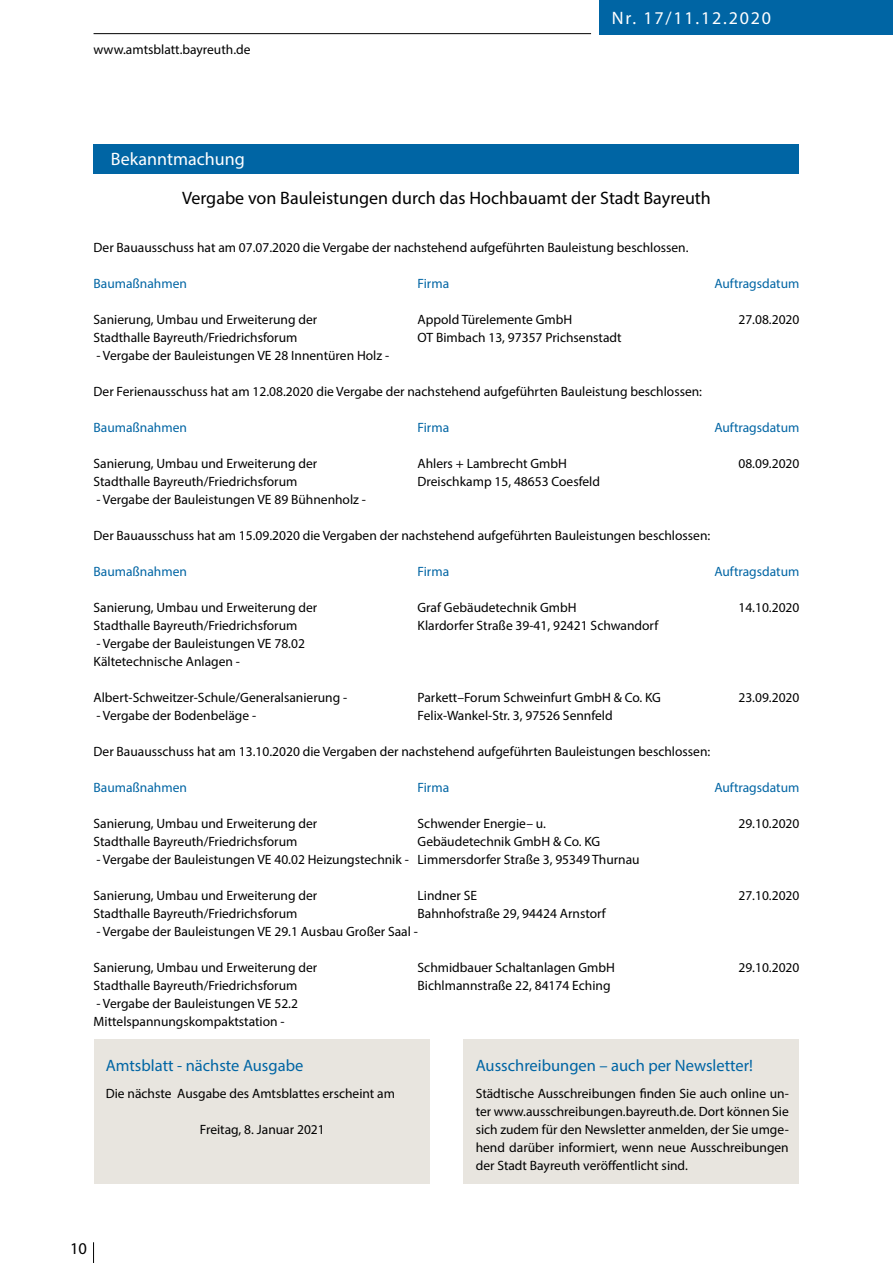
<style>
.page{position:relative;width:893px;height:1263px;background:#fff}
.page>*{position:absolute;margin:0;border:0;box-sizing:border-box;transform-origin:0 0}
.t1{font:18px "Myriad Pro";color:#000}
.t2{font:18px "Myriad Pro";letter-spacing:.1em;color:#fff}
.t3{font:18px "Myriad Pro";color:#fff}
.t4{font:16.5px "Myriad Pro";color:#0065a4}
.t5{font:16.5px "Myriad Pro";color:#000}
.t6{font:13.5px/18px "Myriad Pro";color:#000}
.t7{font:13.5px "Myriad Pro";color:#0065a4}
</style>
<div class="page">
<hr style="left:94px;top:33px;width:497px;height:1px;background:#000">
<div style="left:600px;top:0;width:293px;height:34px;background:#0065a4"></div>
<svg style="left:93px;top:1242px;width:1px;height:21px"></svg>
<div style="left:94px;top:1040px;width:335px;height:144px;background:#e8e5df"></div>
<div style="left:463px;top:1040px;width:336px;height:144px;background:#e8e5df"></div>
<div style="left:94px;top:145px;width:705px;height:29px;background:#0065a4"></div>
<p class="t6" style="left:94px;top:40px;width:158px">www.amtsblatt.bayreuth.de</p>
<h1 class="t3" style="left:111px;top:148px;width:135px">Bekanntmachung</h1>
<h1 class="t2" style="left:612px;top:7px;width:161px">Nr. 17/11.12.2020</h1>
<h1 class="t1" style="left:182px;top:187px;width:530px">Vergabe von Bauleistungen durch das Hochbauamt der Stadt Bayreuth</h1>
<p class="t6" style="left:94px;top:238px;width:596px">Der Bauausschuss hat am 07.07.2020 die Vergabe der nachstehend aufgeführten Bauleistung beschlossen.</p>
<p class="t7" style="left:94px;top:275px;width:95px">Baumaßnahmen</p>
<p class="t7" style="left:418px;top:275px;width:33px">Firma</p>
<p class="t7" style="left:714px;top:275px;width:87px">Auftragsdatum</p>
<p class="t6" style="left:94px;top:310px;width:225px">Sanierung, Umbau und Erweiterung der</p>
<p class="t6" style="left:418px;top:310px;width:156px">Appold Türelemente GmbH</p>
<p class="t6" style="left:738px;top:310px;width:62px">27.08.2020</p>
<p class="t6" style="left:94px;top:328px;width:205px">Stadthalle Bayreuth/Friedrichsforum</p>
<p class="t6" style="left:418px;top:328px;width:205px">OT Bimbach 13, 97357 Prichsenstadt</p>
<p class="t6" style="left:96px;top:346px;width:294px">- Vergabe der Bauleistungen VE 28 Innentüren Holz -</p>
<p class="t6" style="left:94px;top:382px;width:610px">Der Ferienausschuss hat am 12.08.2020 die Vergabe der nachstehend aufgeführten Bauleistung beschlossen:</p>
<p class="t7" style="left:94px;top:419px;width:95px">Baumaßnahmen</p>
<p class="t7" style="left:418px;top:419px;width:33px">Firma</p>
<p class="t7" style="left:714px;top:419px;width:87px">Auftragsdatum</p>
<p class="t6" style="left:94px;top:454px;width:225px">Sanierung, Umbau und Erweiterung der</p>
<p class="t6" style="left:418px;top:454px;width:151px">Ahlers + Lambrecht GmbH</p>
<p class="t6" style="left:738px;top:454px;width:62px">08.09.2020</p>
<p class="t6" style="left:94px;top:472px;width:205px">Stadthalle Bayreuth/Friedrichsforum</p>
<p class="t6" style="left:418px;top:472px;width:184px">Dreischkamp 15, 48653 Coesfeld</p>
<p class="t6" style="left:96px;top:490px;width:271px">- Vergabe der Bauleistungen VE 89 Bühnenholz -</p>
<p class="t6" style="left:94px;top:526px;width:618px">Der Bauausschuss hat am 15.09.2020 die Vergaben der nachstehend aufgeführten Bauleistungen beschlossen:</p>
<p class="t7" style="left:94px;top:563px;width:95px">Baumaßnahmen</p>
<p class="t7" style="left:418px;top:563px;width:33px">Firma</p>
<p class="t7" style="left:714px;top:563px;width:87px">Auftragsdatum</p>
<p class="t6" style="left:94px;top:598px;width:225px">Sanierung, Umbau und Erweiterung der</p>
<p class="t6" style="left:418px;top:598px;width:160px">Graf Gebäudetechnik GmbH</p>
<p class="t6" style="left:738px;top:598px;width:62px">14.10.2020</p>
<p class="t6" style="left:94px;top:616px;width:205px">Stadthalle Bayreuth/Friedrichsforum</p>
<p class="t6" style="left:418px;top:616px;width:242px">Klardorfer Straße 39-41, 92421 Schwandorf</p>
<p class="t6" style="left:94px;top:634px;width:213px">- Vergabe der Bauleistungen VE 78.02<br>Kältetechnische Anlagen -</p>
<p class="t6" style="left:94px;top:688px;width:255px">Albert-Schweitzer-Schule/Generalsanierung -</p>
<p class="t6" style="left:418px;top:688px;width:245px">Parkett–Forum Schweinfurt GmbH &amp; Co. KG</p>
<p class="t6" style="left:738px;top:688px;width:62px">23.09.2020</p>
<p class="t6" style="left:96px;top:706px;width:161px">- Vergabe der Bodenbeläge -</p>
<p class="t6" style="left:418px;top:706px;width:197px">Felix-Wankel-Str. 3, 97526 Sennfeld</p>
<p class="t6" style="left:94px;top:742px;width:618px">Der Bauausschuss hat am 13.10.2020 die Vergaben der nachstehend aufgeführten Bauleistungen beschlossen:</p>
<p class="t7" style="left:94px;top:779px;width:95px">Baumaßnahmen</p>
<p class="t7" style="left:418px;top:779px;width:33px">Firma</p>
<p class="t7" style="left:714px;top:779px;width:87px">Auftragsdatum</p>
<p class="t6" style="left:94px;top:814px;width:225px">Sanierung, Umbau und Erweiterung der</p>
<p class="t6" style="left:418px;top:814px;width:130px">Schwender Energie– u.</p>
<p class="t6" style="left:738px;top:814px;width:62px">29.10.2020</p>
<p class="t6" style="left:94px;top:832px;width:205px">Stadthalle Bayreuth/Friedrichsforum</p>
<p class="t6" style="left:418px;top:832px;width:184px">Gebäudetechnik GmbH &amp; Co. KG</p>
<p class="t6" style="left:96px;top:850px;width:545px">- Vergabe der Bauleistungen VE 40.02 Heizungstechnik - Limmersdorfer Straße 3, 95349 Thurnau</p>
<p class="t6" style="left:94px;top:886px;width:225px">Sanierung, Umbau und Erweiterung der</p>
<p class="t6" style="left:418px;top:886px;width:61px">Lindner SE</p>
<p class="t6" style="left:738px;top:886px;width:62px">27.10.2020</p>
<p class="t6" style="left:94px;top:904px;width:205px">Stadthalle Bayreuth/Friedrichsforum</p>
<p class="t6" style="left:418px;top:904px;width:190px">Bahnhofstraße 29, 94424 Arnstorf</p>
<p class="t6" style="left:96px;top:922px;width:323px">- Vergabe der Bauleistungen VE 29.1 Ausbau Großer Saal -</p>
<p class="t6" style="left:94px;top:958px;width:225px">Sanierung, Umbau und Erweiterung der</p>
<p class="t6" style="left:418px;top:958px;width:199px">Schmidbauer Schaltanlagen GmbH</p>
<p class="t6" style="left:738px;top:958px;width:62px">29.10.2020</p>
<p class="t6" style="left:94px;top:976px;width:205px">Stadthalle Bayreuth/Friedrichsforum</p>
<p class="t6" style="left:418px;top:976px;width:194px">Bichlmannstraße 22, 84174 Eching</p>
<p class="t6" style="left:94px;top:994px;width:206px">- Vergabe der Bauleistungen VE 52.2<br>Mittelspannungskompaktstation -</p>
<p class="t4" style="left:106px;top:1055px;width:199px">Amtsblatt - nächste Ausgabe</p>
<p class="t6" style="left:106px;top:1084px;width:291px">Die nächste Ausgabe des Amtsblattes erscheint am</p>
<p class="t6" style="left:200px;top:1120px;width:126px">Freitag, 8. Januar 2021</p>
<p class="t5" style="left:70px;top:1238px;width:18px">10</p>
<p class="t4" style="left:476px;top:1055px;width:279px">Ausschreibungen – auch per Newsletter!</p>
<p class="t6" style="left:476px;top:1084px;width:315px;text-align:justify">Städtische Ausschreibungen finden Sie auch online un&shy;ter www.ausschreibungen.bayreuth.de. Dort können Sie sich zudem für den Newsletter anmelden, der Sie umge&shy;hend darüber informiert, wenn neue Ausschreibungen der Stadt Bayreuth veröffentlicht sind.</p>
</div>
